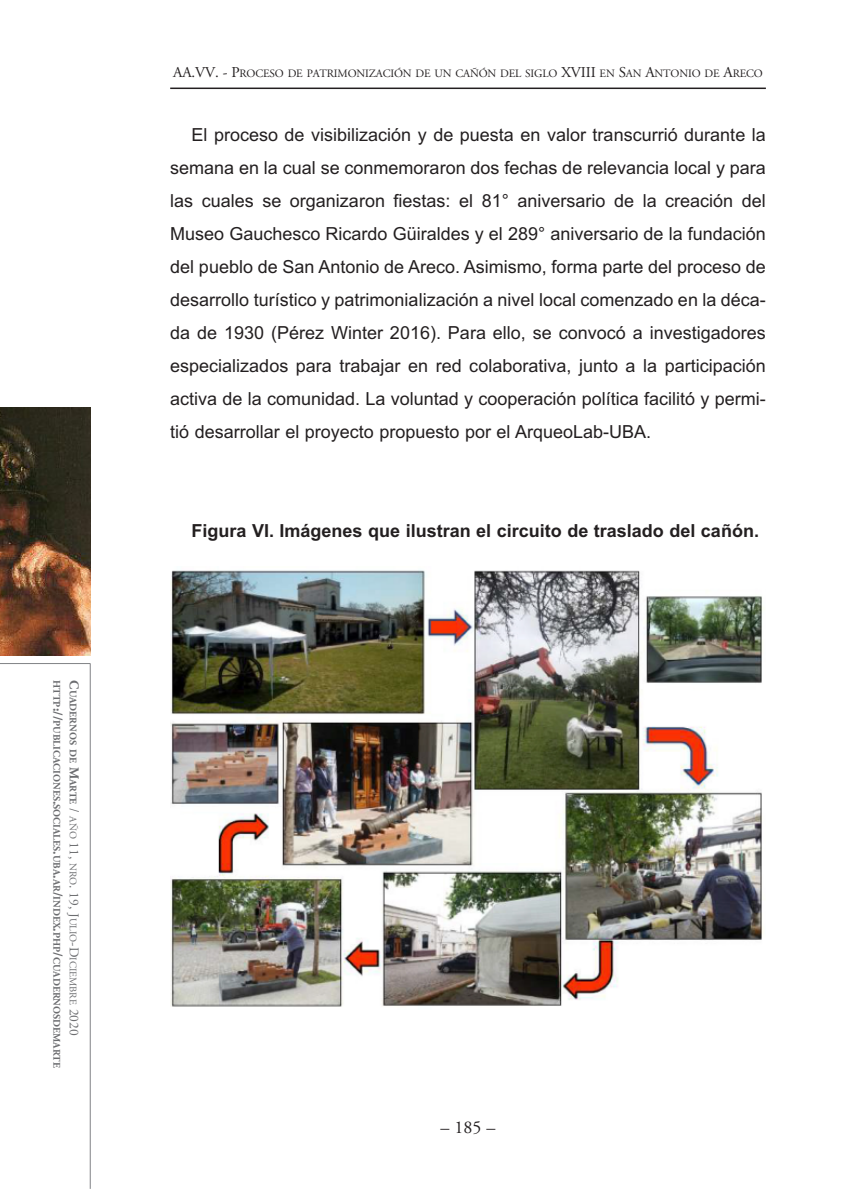
<style>
.page{position:relative;width:851px;height:1191px;background:#fff}
.page>*{position:absolute;margin:0;border:0;box-sizing:border-box;transform-origin:0 0}
.t1{font:18px/33px "Arial";color:#231f20;text-align:justify}
.t2{font:700 18px "Arial";color:#231f20}
.t3{font:18px "Adobe Garamond";color:#231f20}
.t4{font:11.25px "Adobe Garamond";letter-spacing:-.015em;color:#231f20}
.t5{font:700 10.2px/16.2px "Adobe Garamond";color:#6c6d70}
.s1{font-size:13.5px}
.s2{font-weight:400;font-size:13.5px}
.s3{font-weight:400}
.s4{font-size:15px}
</style>
<div class="page">
<hr style="left:90px;top:663px;width:1px;height:525px;background:#808285">
<hr style="left:0;top:663px;width:90px;height:1px;background:#808285">
<img style="left:0;top:407px;width:90px;height:248px">
<img style="left:170px;top:570px;width:593px;height:437px">
<hr style="left:170px;top:88px;width:595px;height:1px;background:#231f20">
<p class="t5" style="left:81px;top:680px;width:389px;rotate:90deg"><span class="s1">C</span>UADERNOS DE <span class="s1">M</span>ARTE <span class="s2">/</span> <span class="s3">AÑO</span> <span class="s2">11,</span> <span class="s3">NRO</span><span class="s2">. 19, J</span><span class="s3">ULIO</span><span class="s2">-D</span><span class="s3">ICIEMBRE</span> <span class="s2">2020<br></span>HTTP<span class="s1">://</span>PUBLICACIONES<span class="s1">.</span>SOCIALES<span class="s1">.</span>UBA<span class="s1">.</span>AR<span class="s1">/</span>INDEX<span class="s1">.</span>PHP<span class="s1">/</span>CUADERNOSDEMARTE</p>
<p class="t4" style="left:173px;top:67px;width:591px"><span class="s4">AA.VV. - P</span>ROCESO DE PATRIMONIZACIÓN DE UN CAÑÓN DEL SIGLO <span class="s4">XVIII</span> EN <span class="s4">S</span>AN <span class="s4">A</span>NTONIO DE <span class="s4">A</span>RECO</p>
<p class="t1" style="left:170px;top:118px;width:597px;text-indent:21px">El proceso de visibilización y de puesta en valor transcurrió durante la semana en la cual se conmemoraron dos fechas de relevancia local y para las cuales se organizaron fiestas: el 81° aniversario de la creación del Museo Gauchesco Ricardo Güiraldes y el 289° aniversario de la fundación del pueblo de San Antonio de Areco. Asimismo, forma parte del proceso de desarrollo turístico y patrimonialización a nivel local comenzado en la déca&shy;da de 1930 (Pérez Winter 2016). Para ello, se convocó a investigadores especializados para trabajar en red colaborativa, junto a la participación activa de la comunidad. La voluntad y cooperación política facilitó y permi&shy;tió desarrollar el proyecto propuesto por el ArqueoLab-UBA.</p>
<p class="t2" style="left:191px;top:520px;width:569px">Figura VI. Imágenes que ilustran el circuito de traslado del cañón.</p>
<p class="t3" style="left:440px;top:1117px;width:56px">– 185 –</p>
</div>
